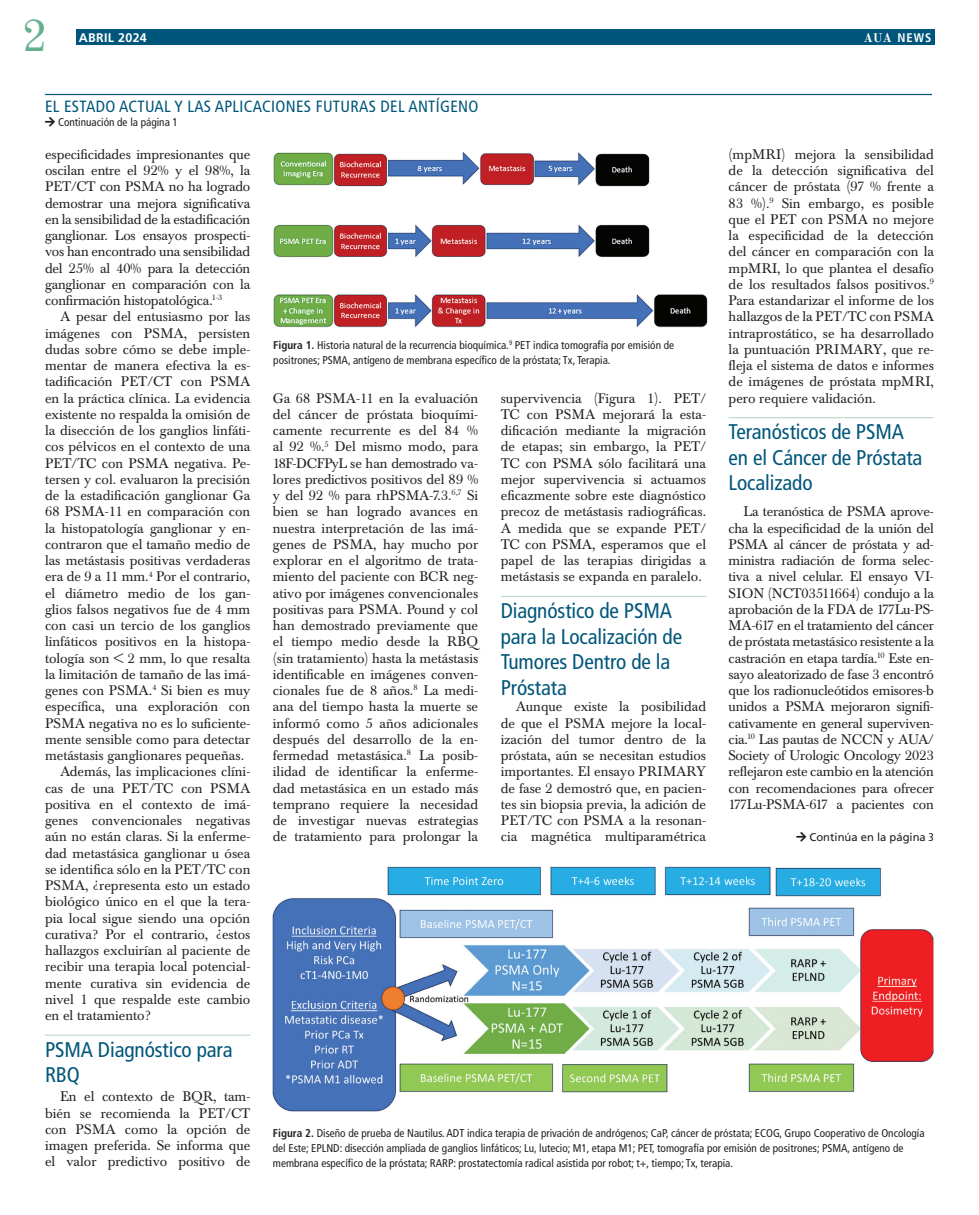
<style>
.page{position:relative;width:979px;height:1215px;background:#fff}
.page>*{position:absolute;margin:0;border:0;box-sizing:border-box;transform-origin:0 0}
.t1{font:45px "Old Standard TT";color:#65b18f}
.Sub_Head{font:condensed 21.25px/25.5px "Frutiger LT Pro";letter-spacing:-.005em;color:#00567a}
.Continuation{font:condensed 16.25px "Frutiger LT Pro";letter-spacing:.02em;color:#00567a}
.Paragraph{font:13.75px/16.2px "Baskerville BE";color:#231f20;text-align:justify}
.t2{font:700 12.5px "Frutiger LT Pro";letter-spacing:.025em;color:#fff}
.t3{font:700 condensed 12.5px "Frutiger LT Pro";color:#fff}
.t4{font:condensed 11.25px/15px "Frutiger LT Pro";color:#231f20}
.Continued_on{font:11.25px "Frutiger LT Pro";color:#231f20}
.s1{font-family:"Old Standard TT";font-stretch:normal}
.s2{font-weight:700}
.s3{font-stretch:condensed}
</style>
<div class="page">
<div style="left:76px;top:29px;width:858px;height:16px;background:#00567a"></div>
<hr style="left:45px;top:1035px;width:205px;height:1px;background:#c0dbcc">
<hr style="left:501px;top:596px;width:205px;height:1px;background:#c0dbcc">
<hr style="left:728px;top:417px;width:206px;height:1px;background:#c0dbcc">
<hr style="left:45px;top:94px;width:887px;height:1px;background:#00567a">
<img style="left:273px;top:151px;width:435px;height:176px">
<img style="left:273px;top:866px;width:661px;height:245px">
<h1 class="t1" style="left:22px;top:2px;width:28px">2</h1>
<p class="t2" style="left:79px;top:30px;width:70px">ABRIL 2024</p>
<p class="t3" style="left:863px;top:30px;width:70px"><span class="s1">AUA</span> NEWS</p>
<p class="Continuation" style="left:45px;top:97px;width:435px">EL ESTADO ACTUAL Y LAS APLICACIONES FUTURAS DEL ANTÍGENO</p>
<p class="t4" style="left:45px;top:114px;width:134px">□▼ Continuación de la página 1</p>
<p class="Paragraph" style="left:45px;top:146px;width:207px">especificidades impresionantes que oscilan entre el 92% y el 98%, la PET/CT con PSMA no ha logrado demostrar una mejora significativa en la sensibilidad de la estadificación ganglionar. Los ensayos prospecti&shy;vos han encontrado una sensibilidad del 25% al 40% para la detección ganglionar en comparación con la confirmación histopatológica.<sup>1-3</sup></p>
<p class="Paragraph" style="left:45px;top:309px;width:207px;text-indent:15px">A pesar del entusiasmo por las imágenes con PSMA, persisten dudas sobre cómo se debe imple&shy;mentar de manera efectiva la es&shy;tadificación PET/CT con PSMA en la práctica clínica. La evidencia existente no respalda la omisión de la disección de los ganglios linfáti&shy;cos pélvicos en el contexto de una PET/TC con PSMA negativa. Pe&shy;tersen y col. evaluaron la precisión de la estadificación ganglionar Ga 68 PSMA-11 en comparación con la histopatología ganglionar y en&shy;contraron que el tamaño medio de las metástasis positivas verdaderas era de 9 a 11 mm.<sup>4</sup> Por el contrario, el diámetro medio de los gan&shy;glios falsos negativos fue de 4 mm con casi un tercio de los ganglios linfáticos positivos en la histopa&shy;tología son &lt; 2 mm, lo que resalta la limitación de tamaño de las imá&shy;genes con PSMA.<sup>4</sup> Si bien es muy específica, una exploración con PSMA negativa no es lo suficiente&shy;mente sensible como para detectar metástasis ganglionares pequeñas.</p>
<p class="Paragraph" style="left:45px;top:764px;width:207px;text-indent:15px">Además, las implicaciones clíni&shy;cas de una PET/TC con PSMA positiva en el contexto de imá&shy;genes convencionales negativas aún no están claras. Si la enferme&shy;dad metastásica ganglionar u ósea se identifica sólo en la PET/TC con PSMA, ¿representa esto un estado biológico único en el que la tera&shy;pia local sigue siendo una opción curativa? Por el contrario, ¿estos hallazgos excluirían al paciente de recibir una terapia local potencial&shy;mente curativa sin evidencia de nivel 1 que respalde este cambio en el tratamiento?</p>
<p class="Sub_Head" style="left:45px;top:1037px;width:189px">PSMA Diagnóstico para<br>RBQ</p>
<p class="Paragraph" style="left:45px;top:1089px;width:207px;text-indent:15px">En el contexto de BQR, tam&shy;bién se recomienda la PET/CT con PSMA como la opción de imagen preferida. Se informa que el valor predictivo positivo de</p>
<p class="t4" style="left:273px;top:338px;width:402px"><span class="s2">Figura 1.</span> Historia natural de la recurrencia bioquímica.<sup>9</sup> PET indica tomografía por emisión de positrones; PSMA, antígeno de membrana específico de la próstata; Tx, Terapia.</p>
<p class="Paragraph" style="left:273px;top:390px;width:207px">Ga 68 PSMA-11 en la evaluación del cáncer de próstata bioquími&shy;camente recurrente es del 84 % al 92 %.<sup>5</sup> Del mismo modo, para 18F-DCFPyL se han demostrado va&shy;lores predictivos positivos del 89 % y del 92 % para rhPSMA-7.3.<sup>6,7</sup> Si bien se han logrado avances en nuestra interpretación de las imá&shy;genes de PSMA, hay mucho por explorar en el algoritmo de trata&shy;miento del paciente con BCR neg&shy;ativo por imágenes convencionales positivas para PSMA. Pound y col han demostrado previamente que el tiempo medio desde la RBQ (sin tratamiento) hasta la metástasis identificable en imágenes conven&shy;cionales fue de 8 años.<sup>8</sup> La medi&shy;ana del tiempo hasta la muerte se informó como 5 años adicionales después del desarrollo de la en&shy;fermedad metastásica.<sup>8</sup> La posib&shy;ilidad de identificar la enferme&shy;dad metastásica en un estado más temprano requiere la necesidad de investigar nuevas estrategias de tratamiento para prolongar la</p>
<p class="Paragraph" style="left:501px;top:390px;width:207px">supervivencia (Figura 1). PET/ TC con PSMA mejorará la esta&shy;dificación mediante la migración de etapas; sin embargo, la PET/ TC con PSMA sólo facilitará una mejor supervivencia si actuamos eficazmente sobre este diagnóstico precoz de metástasis radiográficas.<br>A medida que se expande PET/ TC con PSMA, esperamos que el papel de las terapias dirigidas a metástasis se expanda en paralelo.</p>
<p class="Sub_Head" style="left:501px;top:598px;width:183px">Diagnóstico de PSMA para la Localización de<br>Tumores Dentro de la<br>Próstata</p>
<p class="Paragraph" style="left:501px;top:699px;width:207px;text-indent:15px">Aunque existe la posibilidad de que el PSMA mejore la local&shy;ización del tumor dentro de la próstata, aún se necesitan estudios importantes. El ensayo PRIMARY de fase 2 demostró que, en pacien&shy;tes sin biopsia previa, la adición de PET/TC con PSMA a la resonan&shy;cia magnética multiparamétrica</p>
<p class="Paragraph" style="left:728px;top:146px;width:207px">(mpMRI) mejora la sensibilidad de la detección significativa del cáncer de próstata (97 % frente a 83 %).<sup>9</sup> Sin embargo, es posible que el PET con PSMA no mejore la especificidad de la detección del cáncer en comparación con la mpMRI, lo que plantea el desafío de los resultados falsos positivos.<sup>9<br></sup>Para estandarizar el informe de los hallazgos de la PET/TC con PSMA intraprostático, se ha desarrollado la puntuación PRIMARY, que re&shy;fleja el sistema de datos e informes de imágenes de próstata mpMRI, pero requiere validación.</p>
<p class="Sub_Head" style="left:728px;top:419px;width:195px">Teranósticos de PSMA en el Cáncer de Próstata<br>Localizado</p>
<p class="Paragraph" style="left:728px;top:504px;width:207px;text-indent:15px">La teranóstica de PSMA aprove&shy;cha la especificidad de la unión del PSMA al cáncer de próstata y ad&shy;ministra radiación de forma selec&shy;tiva a nivel celular. El ensayo VI-SION (NCT03511664) condujo a la aprobación de la FDA de 177Lu-PS-MA-617 en el tratamiento del cáncer de próstata metastásico resistente a la castración en etapa tardía.<sup>10</sup> Este en&shy;sayo aleatorizado de fase 3 encontró que los radionucleótidos emisores-b unidos a PSMA mejoraron signifi&shy;cativamente en general superviven&shy;cia.<sup>10</sup> Las pautas de NCCN y AUA/ Society of Urologic Oncology 2023 reflejaron este cambio en la atención con recomendaciones para ofrecer 177Lu-PSMA-617 a pacientes con</p>
<p class="Continued_on" style="left:796px;top:831px;width:139px">□▼ Continúa en la página <span class="s3">3</span></p>
<p class="t4" style="left:273px;top:1125px;width:653px"><span class="s2">Figura 2.</span> Diseño de prueba de Nautilus. ADT indica terapia de privación de andrógenos; CaP, cáncer de próstata; ECOG, Grupo Cooperativo de Oncología del Este; EPLND: disección ampliada de ganglios linfáticos; Lu, lutecio; M1, etapa M1; PET, tomografía por emisión de positrones; PSMA, antígeno de membrana específico de la próstata; RARP: prostatectomía radical asistida por robot; t+, tiempo; Tx, terapia.</p>
</div>
